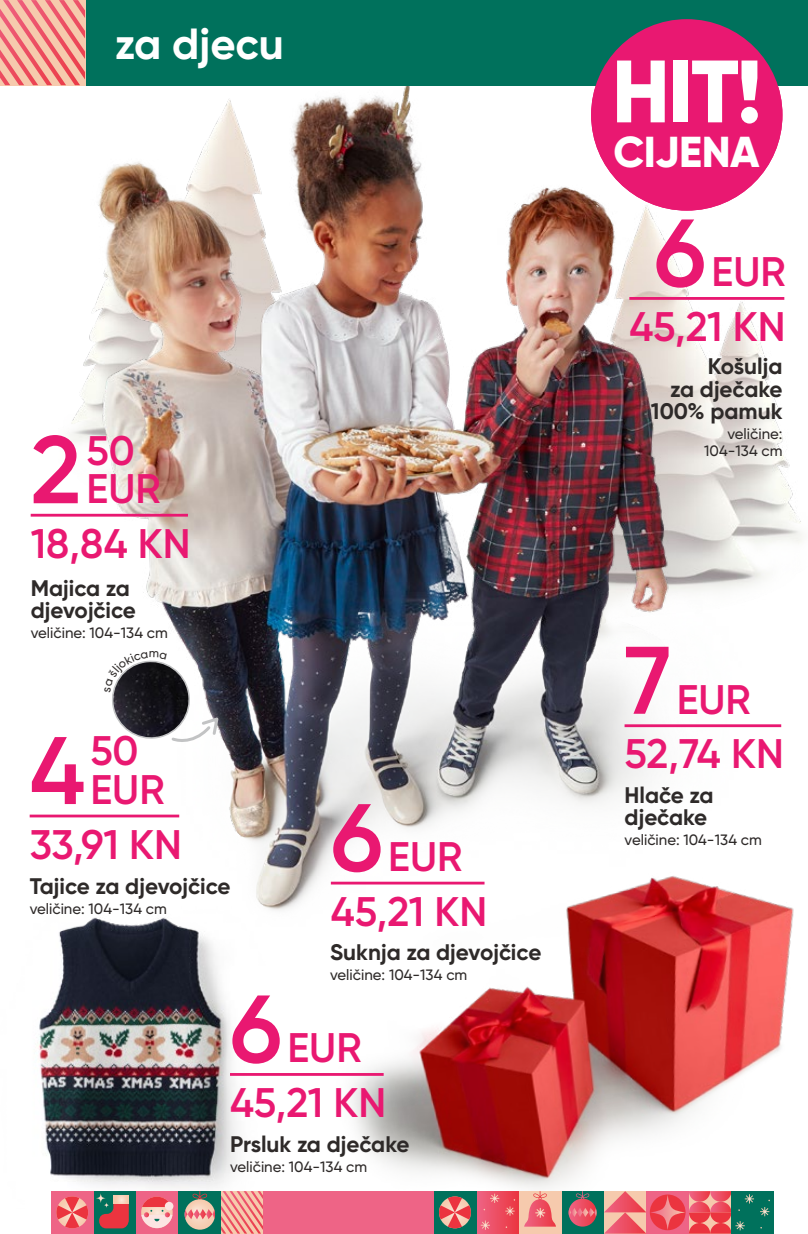
<style>
.page{position:relative;width:808px;height:1234px;background:#fff}
.page>*{position:absolute;margin:0;border:0;box-sizing:border-box;transform-origin:0 0}
.t1{font:600 95.7px "Gilroy";color:#e91871}
.t2{font:800 88.2px "Gilroy";color:#fff}
.t3{font:700 43.5px "Gilroy";letter-spacing:-.005em;color:#fff}
.t4{font:800 43.2px "Gilroy";letter-spacing:-.01em;color:#fff}
.t5{font:600 41.25px/54.6px "Gilroy";color:#e91871}
.t6{font:800 33.75px "Gilroy";letter-spacing:.01em;color:#fff}
.t7{font:700 22.5px/22.5px "Gilroy";letter-spacing:-.005em;color:#2e2a29}
.t8{font:500 15px/16.8px "Gilroy";color:#2e2a29;text-align:right}
</style>
<div class="page">
<img style="left:744px;top:297px;width:58px;height:289px">
<img style="left:40px;top:85px;width:704px;height:750px">
<img style="left:240px;top:751px;width:554px;height:438px">
<img style="left:39px;top:879px;width:226px;height:310px">
<div style="left:0;top:0;width:808px;height:85px;background:#00715c"></div>
<svg style="left:0;top:0;width:85px;height:85px;background:#f29c91"></svg>
<svg style="left:604px;top:1191px;width:42px;height:42px;background:#f18c88"></svg>
<div style="left:136px;top:1190px;width:43px;height:43px;background:#ee6486"></div>
<svg style="left:141px;top:1196px;width:31px;height:31px"></svg>
<div style="left:165px;top:1201px;width:8px;height:9px;background:#fce4e2;border-radius:50%"></div>
<div style="left:476px;top:1190px;width:43px;height:43px;background:linear-gradient(to right,#ee6587,#eb3740)"></div>
<svg style="left:481px;top:1220px;width:9px;height:9px"></svg>
<svg style="left:505px;top:1206px;width:10px;height:9px"></svg>
<svg style="left:490px;top:1193px;width:9px;height:9px"></svg>
<div style="left:646px;top:1190px;width:43px;height:43px;background:#ee6486"></div>
<svg style="left:650px;top:1194px;width:35px;height:35px"></svg>
<div style="left:179px;top:1190px;width:42px;height:43px;background:#00715c"></div>
<svg style="left:192px;top:1190px;width:15px;height:9px"></svg>
<svg style="left:185px;top:1198px;width:30px;height:31px"></svg>
<svg style="left:185px;top:1208px;width:30px;height:10px"></svg>
<div style="left:561px;top:1190px;width:43px;height:43px;background:#00715c"></div>
<svg style="left:576px;top:1190px;width:13px;height:8px"></svg>
<svg style="left:569px;top:1198px;width:27px;height:28px"></svg>
<svg style="left:569px;top:1207px;width:27px;height:9px"></svg>
<div style="left:519px;top:1190px;width:42px;height:43px;background:#f6caad"></div>
<svg style="left:524px;top:1190px;width:32px;height:36px"></svg>
<svg style="left:221px;top:1191px;width:43px;height:42px;background:#f29b91"></svg>
<div style="left:94px;top:1190px;width:42px;height:43px;background:#00715c"></div>
<svg style="left:96px;top:1193px;width:33px;height:34px"></svg>
<div style="left:51px;top:1190px;width:43px;height:43px;background:#ee6486"></div>
<svg style="left:56px;top:1196px;width:32px;height:31px"></svg>
<div style="left:434px;top:1190px;width:42px;height:43px;background:#00715c"></div>
<svg style="left:439px;top:1196px;width:32px;height:31px"></svg>
<div style="left:731px;top:1190px;width:43px;height:43px;background:#00715c"></div>
<svg style="left:760px;top:1207px;width:9px;height:8px"></svg>
<svg style="left:689px;top:1190px;width:65px;height:43px"></svg>
<div style="left:264px;top:1190px;width:170px;height:43px;background:#ee6486"></div>
<div style="left:591px;top:19px;width:191px;height:191px;background:#e91871;border-radius:50%"></div>
<hr style="left:331px;top:881px;width:153px;height:3px;background:#e91871">
<hr style="left:230px;top:1072px;width:154px;height:3px;background:#e91871">
<hr style="left:624px;top:724px;width:157px;height:3px;background:#e91871">
<hr style="left:30px;top:814px;width:149px;height:3px;background:#e91871">
<hr style="left:629px;top:297px;width:155px;height:3px;background:#e91871">
<hr style="left:31px;top:513px;width:157px;height:3px;background:#e91871">
<svg style="left:104px;top:651px;width:117px;height:95px"></svg>
<h3 class="t3" style="left:115px;top:17px;width:171px">za djecu</h3>
<h1 class="t1" style="left:31px;top:410px;width:52px">2</h1>
<h3 class="t5" style="left:87px;top:430px;width:76px;line-height:38.7px">50<br>EUR</h3>
<h3 class="t5" style="left:31px;top:515px;width:161px">18,84 KN</h3>
<p class="t7" style="left:31px;top:576px;width:107px">Majica za djevojčice</p>
<p class="t8" style="left:31px;top:623px;width:139px">veličine: 104-134 cm</p>
<h1 class="t1" style="left:30px;top:711px;width:57px">4</h1>
<h3 class="t5" style="left:90px;top:731px;width:76px;line-height:38.7px">50<br>EUR</h3>
<h3 class="t5" style="left:30px;top:816px;width:154px">33,91 KN</h3>
<p class="t7" style="left:30px;top:874px;width:202px">Tajice za djevojčice</p>
<p class="t8" style="left:30px;top:899px;width:139px">veličine: 104-134 cm</p>
<h1 class="t1" style="left:331px;top:778px;width:54px">6</h1>
<h3 class="t5" style="left:331px;top:828px;width:158px;text-indent:57px">EUR<br>45,21 KN</h3>
<p class="t7" style="left:330px;top:940px;width:213px">Suknja za djevojčice</p>
<p class="t8" style="left:330px;top:965px;width:139px">veličine: 104-134 cm</p>
<h1 class="t1" style="left:230px;top:969px;width:54px">6</h1>
<h3 class="t5" style="left:230px;top:1020px;width:158px;text-indent:57px">EUR<br>45,21 KN</h3>
<p class="t7" style="left:230px;top:1132px;width:181px">Prsluk za dječake</p>
<p class="t8" style="left:230px;top:1157px;width:139px">veličine: 104-134 cm</p>
<h2 class="t2" style="left:612px;top:36px;width:152px">HIT!</h2>
<h3 class="t4" style="left:613px;top:124px;width:148px">CIJENA</h3>
<h3 class="t6" style="left:613px;top:132px;width:148px">CENOWY</h3>
<h1 class="t1" style="left:654px;top:193px;width:54px">6</h1>
<h3 class="t5" style="left:629px;top:244px;width:158px;text-align:right">EUR<br>45,21 KN</h3>
<p class="t7" style="left:651px;top:355px;width:133px;text-align:right">Košulja<br>za dječake<br>100% pamuk</p>
<p class="t8" style="left:704px;top:425px;width:80px">veličine:<br>104-134 cm</p>
<h1 class="t1" style="left:624px;top:620px;width:48px">7</h1>
<h3 class="t5" style="left:624px;top:671px;width:161px;text-align:center">EUR<br>52,74 KN</h3>
<p class="t7" style="left:624px;top:783px;width:91px">Hlače za dječake</p>
<p class="t8" style="left:624px;top:830px;width:139px">veličine: 104-134 cm</p>
</div>
